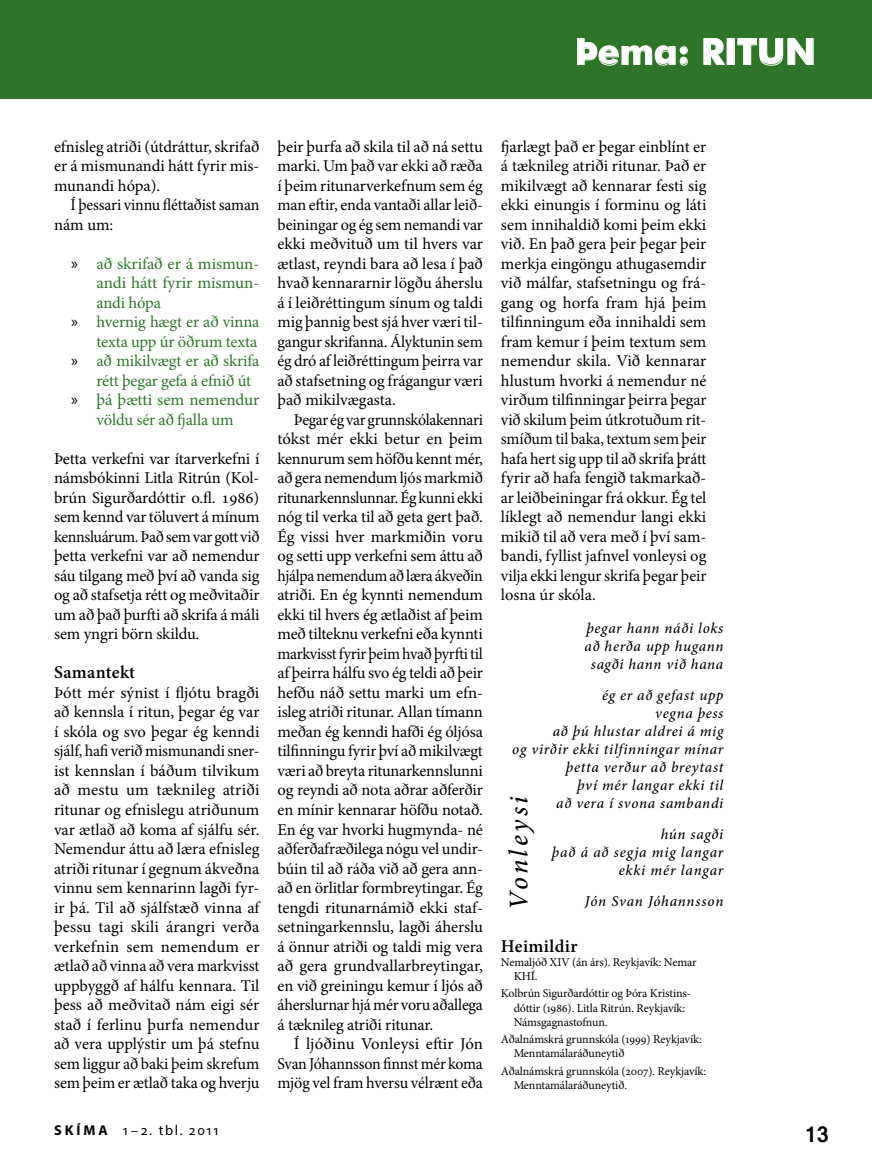
<style>
.page{position:relative;width:872px;height:1170px;background:#fff}
.page>*{position:absolute;margin:0;border:0;box-sizing:border-box;transform-origin:0 0}
.t1{font:700 36px "Futura BT";color:#fff}
.t2{font:italic 500 27px "Minion Pro";letter-spacing:.12em;color:#000}
.t3{font:700 24px "Vrinda";color:#000}
.t4{font:600 18px "Minion Pro";letter-spacing:.02em;color:#000}
.t5{font:16.5px/19.5px "Minion Pro";letter-spacing:-.005em;color:#000;text-align:justify}
.t6{font:16.5px/19.5px "Minion Pro";letter-spacing:-.005em;color:#000;scale:.96 1}
.t7{font:16.5px "Minion Pro";letter-spacing:-.01em;color:#2f7529}
.t8{font:italic 500 15px/18px "Minion Pro";letter-spacing:.045em;color:#000;text-align:right}
.t9{font:14.25px "Myriad Pro";letter-spacing:.12em;color:#000}
.t10{font:12px/14.2px "Minion Pro";letter-spacing:-.01em;color:#000}
.s1{font-family:"Myriad Pro";color:#000}
.s2{font-weight:700}
</style>
<div class="page">
<div style="left:0;top:0;width:872px;height:98px;background:#2f7529"></div>
<svg style="left:577px;top:38px;width:111px;height:28px"></svg>
<svg style="left:703px;top:38px;width:22px;height:27px"></svg>
<div style="left:727px;top:39px;width:7px;height:25px;border:1px solid #fff"></div>
<svg style="left:737px;top:38px;width:77px;height:28px"></svg>
<h1 class="t1" style="left:575px;top:30px;width:242px">Þema: RITUN</h1>
<p class="t5" style="left:54px;top:137px;width:207px">efnisleg atriði (útdráttur, skrifað er á mismunandi hátt fyrir mis&shy;munandi hópa).</p>
<p class="t6" style="left:54px;top:195px;width:215px;text-indent:16px">Í þessari vinnu fléttaðist saman nám um:</p>
<p class="t7" style="left:71px;top:252px;width:190px"><span class="s1">»</span> að skrifað er á mismun-</p>
<p class="t7" style="left:97px;top:272px;width:164px">andi hátt fyrir mismun-</p>
<p class="t7" style="left:97px;top:291px;width:66px">andi hópa</p>
<p class="t7" style="left:71px;top:311px;width:190px"><span class="s1">»</span> hvernig hægt er að vinna</p>
<p class="t7" style="left:97px;top:330px;width:162px">texta upp úr öðrum texta</p>
<p class="t7" style="left:71px;top:350px;width:190px"><span class="s1">»</span> að mikilvægt er að skrifa</p>
<p class="t7" style="left:97px;top:369px;width:156px">rétt þegar gefa á efnið út</p>
<p class="t7" style="left:71px;top:389px;width:190px"><span class="s1">»</span> þá þætti sem nemendur</p>
<p class="t7" style="left:97px;top:408px;width:139px">völdu sér að fjalla um</p>
<p class="t5" style="left:54px;top:449px;width:207px">Þetta verkefni var ítarverkefni í námsbókinni Litla Ritrún (Kol&shy;brún Sigurðardóttir o.fl. 1986) sem kennd var töluvert á mínum kennsluárum. Það sem var gott við þetta verkefni var að nemendur sáu tilgang með því að vanda sig og að stafsetja rétt og meðvitaðir um að það þurfti að skrifa á máli sem yngri börn skildu.</p>
<p class="t4" style="left:54px;top:660px;width:83px">Samantekt</p>
<p class="t5" style="left:54px;top:683px;width:207px">Þótt mér sýnist í fljótu bragði að kennsla í ritun, þegar ég var í skóla og svo þegar ég kenndi sjálf, hafi verið mismunandi sner&shy;ist kennslan í báðum tilvikum að mestu um tæknileg atriði ritunar og efnislegu atriðunum var ætlað að koma af sjálfu sér.<br>Nemendur áttu að læra efnisleg atriði ritunar í gegnum ákveðna vinnu sem kennarinn lagði fyr&shy;ir þá. Til að sjálfstæð vinna af þessu tagi skili árangri verða verkefnin sem nemendum er ætlað að vinna að vera markvisst uppbyggð af hálfu kennara. Til þess að meðvitað nám eigi sér stað í ferlinu þurfa nemendur að vera upplýstir um þá stefnu sem liggur að baki þeim skrefum sem þeim er ætlað taka og hverju</p>
<p class="t5" style="left:277px;top:137px;width:207px">þeir þurfa að skila til að ná settu marki. Um það var ekki að ræða í þeim ritunarverkefnum sem ég man eftir, enda vantaði allar leið&shy;beiningar og ég sem nemandi var ekki meðvituð um til hvers var ætlast, reyndi bara að lesa í það hvað kennararnir lögðu áherslu á í leiðréttingum sínum og taldi mig þannig best sjá hver væri til&shy;gangur skrifanna. Ályktunin sem ég dró af leiðréttingum þeirra var að stafsetning og frágangur væri það mikilvægasta.</p>
<p class="t6" style="left:277px;top:410px;width:216px;text-align:justify;text-indent:16px">Þegar ég var grunnskólakennari tókst mér ekki betur en þeim kennurum sem höfðu kennt mér, að gera nemendum ljós markmið ritunarkennslunnar. Ég kunni ekki nóg til verka til að geta gert það.<br>Ég vissi hver markmiðin voru og setti upp verkefni sem áttu að hjálpa nemendum að læra ákveðin atriði. En ég kynnti nemendum ekki til hvers ég ætlaðist af þeim með tilteknu verkefni eða kynnti markvisst fyrir þeim hvað þyrfti til af þeirra hálfu svo ég teldi að þeir hefðu náð settu marki um efn&shy;isleg atriði ritunar. Allan tímann meðan ég kenndi hafði ég óljósa tilfinningu fyrir því að mikilvægt væri að breyta ritunarkennslunni og reyndi að nota aðrar aðferðir en mínir kennarar höfðu notað.<br>En ég var hvorki hugmynda- né aðferðafræðilega nógu vel undir&shy;búin til að ráða við að gera ann&shy;að en örlitlar formbreytingar. Ég tengdi ritunarnámið ekki staf&shy;setningarkennslu, lagði áherslu á önnur atriði og taldi mig vera að gera grundvallarbreytingar, en við greiningu kemur í ljós að áherslurnar hjá mér voru aðallega á tæknileg atriði ritunar.</p>
<p class="t5" style="left:277px;top:1034px;width:207px;text-indent:16px">Í ljóðinu Vonleysi eftir Jón Svan Jóhannsson finnst mér koma mjög vel fram hversu vélrænt eða</p>
<p class="t5" style="left:501px;top:137px;width:207px">fjarlægt það er þegar einblínt er á tæknileg atriði ritunar. Það er mikilvægt að kennarar festi sig ekki einungis í forminu og láti sem innihaldið komi þeim ekki við. En það gera þeir þegar þeir merkja eingöngu athugasemdir við málfar, stafsetningu og frá&shy;gang og horfa fram hjá þeim tilfinningum eða innihaldi sem fram kemur í þeim textum sem nemendur skila. Við kennarar hlustum hvorki á nemendur né virðum tilfinningar þeirra þegar við skilum þeim útkrotuðum rit&shy;smíðum til baka, textum sem þeir hafa hert sig upp til að skrifa þrátt fyrir að hafa fengið takmarkað&shy;ar leiðbeiningar frá okkur. Ég tel líklegt að nemendur langi ekki mikið til að vera með í því sam&shy;bandi, fyllist jafnvel vonleysi og vilja ekki lengur skrifa þegar þeir losna úr skóla.</p>
<p class="t8" style="left:584px;top:619px;width:140px;text-align:center">þegar hann náði loks að herða upp hugann sagði hann við hana</p>
<p class="t8" style="left:512px;top:686px;width:213px">ég er að gefast upp<br>vegna þess<br>að þú hlustar aldrei á mig<br>og virðir ekki tilfinningar mínar þetta verður að breytast<br>því mér langar ekki til<br>að vera í svona sambandi</p>
<p class="t8" style="left:552px;top:825px;width:173px">hún sagði<br>það á að segja mig langar ekki mér langar</p>
<h2 class="t2" style="left:500px;top:909px;width:115px;rotate:-90deg">Vonleysi</h2>
<p class="t8" style="left:585px;top:891px;width:140px">Jón Svan Jóhannsson</p>
<p class="t4" style="left:501px;top:933px;width:78px">Heimildir</p>
<p class="t10" style="left:514px;top:954px;width:184px;text-indent:-13px">Nemaljóð XIV (án árs). Reykjavík: Nemar<br>KHÍ.</p>
<p class="t10" style="left:514px;top:986px;width:179px;text-indent:-13px">Kolbrún Sigurðardóttir og Þóra Kristins&shy;dóttir (1986). Litla Ritrún. Reykjavík:<br>Námsgagnastofnun.</p>
<p class="t10" style="left:514px;top:1032px;width:190px;text-indent:-13px">Aðalnámskrá grunnskóla (1999) Reykjavík:<br>Menntamálaráðuneytið</p>
<p class="t10" style="left:514px;top:1063px;width:194px;text-indent:-13px">Aðalnámskrá grunnskóla (2007). Reykjavík:<br>Menntamálaráðuneytið.</p>
<p class="t9" style="left:54px;top:1120px;width:166px"><span class="s2">SKÍMA</span> 1–2. tbl. 2011</p>
<h3 class="t3" style="left:804px;top:1118px;width:26px">13</h3>
</div>
